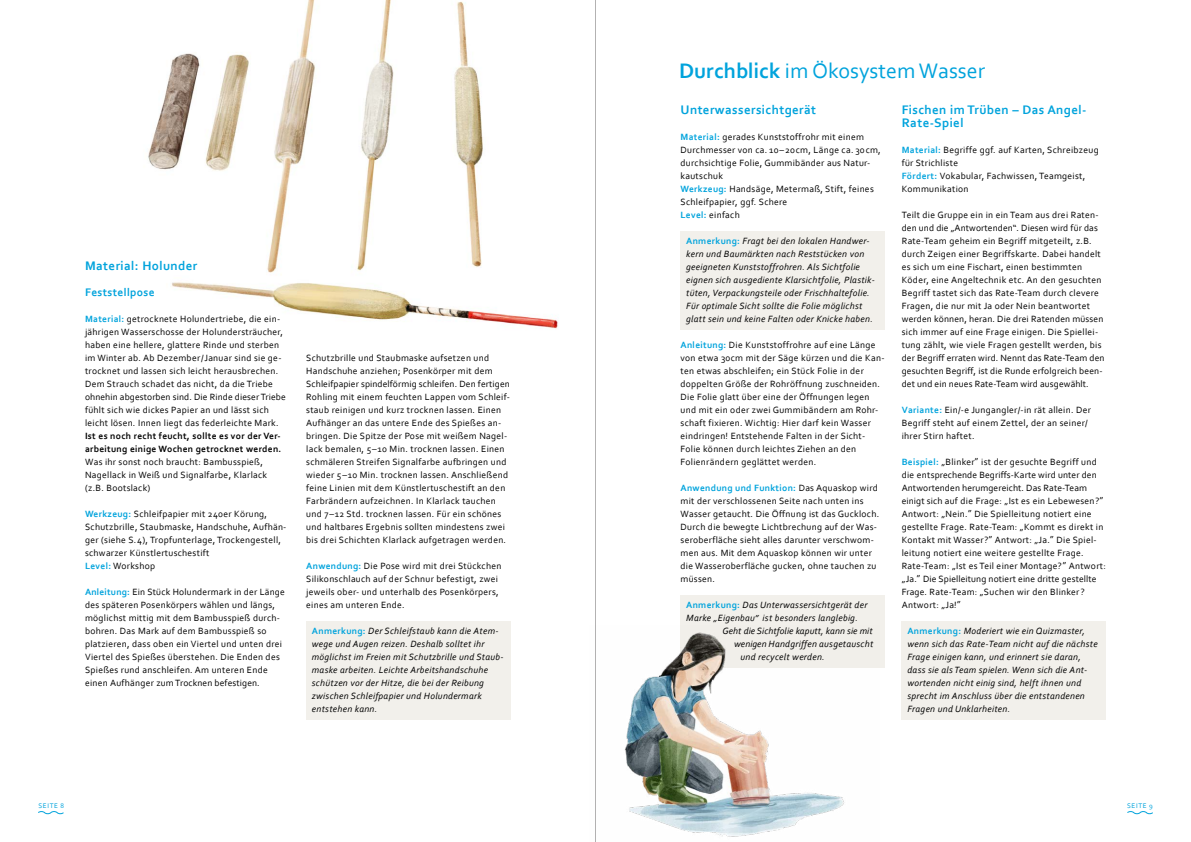
<style>
.page{position:relative;width:1191px;height:842px;background:#fff}
.page>*{position:absolute;margin:0;border:0;box-sizing:border-box;transform-origin:0 0}
.t1{font:22px "Corbel";color:#00a3dc}
.t2{font:700 13px/13px "Corbel";letter-spacing:.03em;color:#00a3dc}
.t3{font:700 11.5px "Corbel";letter-spacing:.03em;color:#00a3dc}
.t4{font:9.5px/13px "Corbel";letter-spacing:.03em;color:#000}
.t5{font:italic 9.5px/13px "Corbel";letter-spacing:.03em;color:#000}
.t6{font:9.5px/13px "Corbel";letter-spacing:.01em;color:#000}
.t7{font:700 9.5px/13px "Corbel";letter-spacing:.03em;color:#000}
.t8{font:italic 9.5px "Corbel";letter-spacing:.01em;color:#000}
.t9{font:700 9.5px "Corbel";letter-spacing:.03em;color:#00a3dc}
.t10{font:7px "Corbel";letter-spacing:.09em;color:#00a3dc}
.s1{font-weight:700;color:#00a3dc}
.s2{font-weight:700;font-style:normal;color:#00a3dc}
.s3{font-weight:700}
.s4{font-weight:400;color:#000}
</style>
<div class="page">
<hr style="left:595px;top:0;width:1px;height:842px;background:#b3b2b2">
<img style="left:148px;top:0;width:411px;height:329px">
<svg style="left:1127px;top:811px;width:26px;height:4px"></svg>
<svg style="left:38px;top:811px;width:26px;height:4px"></svg>
<div style="left:306px;top:621px;width:204px;height:98px;background:#f2f0eb"></div>
<div style="left:680px;top:231px;width:204px;height:98px;background:#f2f0eb"></div>
<div style="left:901px;top:621px;width:205px;height:98px;background:#f2f0eb"></div>
<div style="left:680px;top:595px;width:204px;height:72px;background:#f2f0eb"></div>
<img style="left:625px;top:632px;width:254px;height:205px">
<h2 class="t2" style="left:85px;top:259px;width:114px">Material: Holunder</h2>
<p class="t3" style="left:85px;top:285px;width:71px">Feststellpose</p>
<p class="t4" style="left:85px;top:312px;width:202px"><span class="s1">Material:</span> getrocknete Holundertriebe, die ein&shy;jährigen Wasserschosse der Holundersträucher, haben eine hellere, glattere Rinde und sterben im Winter ab. Ab Dezember/Januar sind sie ge&shy;trocknet und lassen sich leicht herausbrechen.<br>Dem Strauch schadet das nicht, da die Triebe ohnehin abgestorben sind. Die Rinde dieser Triebe fühlt sich wie dickes Papier an und lässt sich leicht lösen. Innen liegt das federleichte Mark.</p>
<p class="t7" style="left:85px;top:429px;width:198px">Ist es noch recht feucht, sollte es vor der Ver&shy;arbeitung einige Wochen getrocknet werden.</p>
<p class="t4" style="left:85px;top:455px;width:184px">Was ihr sonst noch braucht: Bambusspieß,<br>Nagellack in Weiß und Signalfarbe, Klarlack (z.B. Bootslack)</p>
<p class="t4" style="left:85px;top:507px;width:203px"><span class="s1">Werkzeug:</span> Schleifpapier mit 240er Körung, Schutzbrille, Staubmaske, Handschuhe, Aufhän&shy;ger (siehe S. 4), Tropfunterlage, Trockengestell, schwarzer Künstlertuschestift<br><span class="s1">Level:</span> Workshop</p>
<p class="t4" style="left:85px;top:585px;width:201px"><span class="s1">Anleitung:</span> Ein Stück Holundermark in der Länge des späteren Posenkörpers wählen und längs, möglichst mittig mit dem Bambusspieß durch&shy;bohren. Das Mark auf dem Bambusspieß so platzieren, dass oben ein Viertel und unten drei Viertel des Spießes überstehen. Die Enden des Spießes rund anschleifen. Am unteren Ende einen Aufhänger zum Trocknen befestigen.</p>
<p class="t4" style="left:306px;top:351px;width:205px">Schutzbrille und Staubmaske aufsetzen und Handschuhe anziehen; Posenkörper mit dem Schleifpapier spindelförmig schleifen. Den fertigen Rohling mit einem feuchten Lappen vom Schleif&shy;staub reinigen und kurz trocknen lassen. Einen Aufhänger an das untere Ende des Spießes an&shy;bringen. Die Spitze der Pose mit weißem Nagel&shy;lack bemalen, 5–10 Min. trocknen lassen. Einen schmäleren Streifen Signalfarbe aufbringen und wieder 5–10 Min. trocknen lassen. Anschließend feine Linien mit dem Künstlertuschestift an den Farbrändern aufzeichnen. In Klarlack tauchen und 7–12 Std. trocknen lassen. Für ein schönes und haltbares Ergebnis sollten mindestens zwei bis drei Schichten Klarlack aufgetragen werden.</p>
<p class="t4" style="left:306px;top:559px;width:197px"><span class="s1">Anwendung:</span> Die Pose wird mit drei Stückchen Silikonschlauch auf der Schnur befestigt, zwei jeweils ober- und unterhalb des Posenkörpers, eines am unteren Ende.</p>
<p class="t5" style="left:312px;top:624px;width:193px"><span class="s2">Anmerkung:</span> Der Schleifstaub kann die Atem&shy;wege und Augen reizen. Deshalb solltet ihr möglichst im Freien mit Schutzbrille und Staub&shy;maske arbeiten. Leichte Arbeitshandschuhe schützen vor der Hitze, die bei der Reibung zwischen Schleifpapier und Holundermark entstehen kann.</p>
<h1 class="t1" style="left:679px;top:57px;width:307px"><span class="s3">Durchblick</span> im Ökosystem Wasser</h1>
<h2 class="t2" style="left:680px;top:103px;width:137px">Unterwassersichtgerät</h2>
<p class="t4" style="left:680px;top:130px;width:202px"><span class="s1">Material:</span> gerades Kunststoffrohr mit einem Durchmesser von ca. 10–20cm, Länge ca. 30cm, durchsichtige Folie, Gummibänder aus Natur&shy;kautschuk<br><span class="s1">Werkzeug:</span> Handsäge, Metermaß, Stift, feines Schleifpapier, ggf. Schere<br><span class="s1">Level:</span> einfach</p>
<p class="t5" style="left:686px;top:234px;width:190px"><span class="s2">Anmerkung:</span> Fragt bei den lokalen Handwer&shy;kern und Baumärkten nach Reststücken von geeigneten Kunststoffrohren. Als Sichtfolie eignen sich ausgediente Klarsichtfolie, Plastik&shy;tüten, Verpackungsteile oder Frischhaltefolie.<br>Für optimale Sicht sollte die Folie möglichst glatt sein und keine Falten oder Knicke haben.</p>
<p class="t4" style="left:680px;top:338px;width:206px"><span class="s1">Anleitung:</span> Die Kunststoffrohre auf eine Länge von etwa 30cm mit der Säge kürzen und die Kan&shy;ten etwas abschleifen; ein Stück Folie in der doppelten Größe der Rohröffnung zuschneiden.<br>Die Folie glatt über eine der Öffnungen legen und mit ein oder zwei Gummibändern am Rohr&shy;schaft fixieren. Wichtig: Hier darf kein Wasser eindringen! Entstehende Falten in der Sicht-Folie können durch leichtes Ziehen an den Folienrändern geglättet werden.</p>
<p class="t4" style="left:680px;top:481px;width:200px"><span class="s1">Anwendung und Funktion:</span> Das Aquaskop wird mit der verschlossenen Seite nach unten ins Wasser getaucht. Die Öffnung ist das Guckloch.<br>Durch die bewegte Lichtbrechung auf der Was&shy;seroberfläche sieht alles darunter verschwom&shy;men aus. Mit dem Aquaskop können wir unter die Wasseroberfläche gucken, ohne tauchen zu müssen.</p>
<p class="t5" style="left:686px;top:598px;width:183px"><span class="s2">Anmerkung:</span> Das Unterwassersichtgerät der<br>Marke „Eigenbau</p>
<p class="t5" style="left:756px;top:606px;width:5px">„</p>
<p class="t5" style="left:762px;top:611px;width:97px">ist besonders langlebig.</p>
<p class="t8" style="left:722px;top:625px;width:152px">Geht die Sichtfolie kaputt, kann sie mit</p>
<p class="t5" style="left:734px;top:637px;width:141px">wenigen Handgriffen ausgetauscht</p>
<p class="t5" style="left:740px;top:650px;width:86px">und recycelt werden.</p>
<h2 class="t2" style="left:901px;top:103px;width:186px">Fischen im Trüben – Das Angel-<br>Rate-Spiel</h2>
<p class="t4" style="left:901px;top:143px;width:198px"><span class="s1">Material:</span> Begriffe ggf. auf Karten, Schreibzeug für Strichliste<br><span class="s1">Fördert:</span> Vokabular, Fachwissen, Teamgeist,<br>Kommunikation</p>
<p class="t4" style="left:901px;top:208px;width:204px">Teilt die Gruppe ein in ein Team aus drei Raten&shy;den und die „Antwortenden“. Diesen wird für das Rate-Team geheim ein Begriff mitgeteilt, z.B. durch Zeigen einer Begriffskarte. Dabei handelt es sich um eine Fischart, einen bestimmten Köder, eine Angeltechnik etc. An den gesuchten Begriff tastet sich das Rate-Team durch clevere Fragen, die nur mit Ja oder Nein beantwortet werden können, heran. Die drei Ratenden müssen sich immer auf eine Frage einigen. Die Spiellei&shy;tung zählt, wie viele Fragen gestellt werden, bis der Begriff erraten wird. Nennt das Rate-Team den gesuchten Begriff, ist die Runde erfolgreich been&shy;det und ein neues Rate-Team wird ausgewählt.</p>
<p class="t4" style="left:901px;top:403px;width:191px"><span class="s1">Variante:</span> Ein/-e Jungangler/-in rät allein. Der<br>Begriff steht auf einem Zettel, der an seiner/ ihrer Stirn haftet.</p>
<p class="t9" style="left:901px;top:456px;width:74px">Beispiel: <span class="s4">„Blinker</span></p>
<p class="t4" style="left:975px;top:449px;width:5px">„</p>
<p class="t6" style="left:901px;top:455px;width:199px;text-indent:79px">ist der gesuchte Begriff und die entsprechende Begriffs-Karte wird unter den Antwortenden herumgereicht. Das Rate-Team einigt sich auf die Frage: „Ist es ein Lebewesen?</p>
<p class="t4" style="left:1099px;top:488px;width:5px">„</p>
<p class="t4" style="left:901px;top:507px;width:67px">Antwort: „Nein.</p>
<p class="t4" style="left:968px;top:501px;width:5px">„</p>
<p class="t4" style="left:901px;top:507px;width:203px;text-indent:73px">Die Spielleitung notiert eine gestellte Frage. Rate-Team: „Kommt es direkt in<br>Kontakt mit Wasser?</p>
<p class="t4" style="left:989px;top:527px;width:5px">„</p>
<p class="t4" style="left:995px;top:533px;width:57px">Antwort: „Ja.</p>
<p class="t4" style="left:1050px;top:527px;width:5px">„</p>
<p class="t4" style="left:901px;top:533px;width:196px;text-indent:155px">Die Spiel&shy;leitung notiert eine weitere gestellte Frage.<br>Rate-Team: „Ist es Teil einer Montage?</p>
<p class="t4" style="left:1062px;top:553px;width:5px">„</p>
<p class="t4" style="left:1068px;top:559px;width:39px">Antwort:</p>
<p class="t4" style="left:901px;top:572px;width:17px">„Ja.</p>
<p class="t4" style="left:916px;top:566px;width:5px">„</p>
<p class="t6" style="left:901px;top:572px;width:196px;text-indent:21px">Die Spielleitung notiert eine dritte gestellte<br>Frage. Rate-Team: „Suchen wir den Blinker?<br>Antwort: „Ja!</p>
<p class="t4" style="left:957px;top:592px;width:5px">„</p>
<p class="t5" style="left:907px;top:624px;width:192px"><span class="s2">Anmerkung:</span> Moderiert wie ein Quizmaster, wenn sich das Rate-Team nicht auf die nächste Frage einigen kann, und erinnert sie daran, dass sie als Team spielen. Wenn sich die Ant&shy;wortenden nicht einig sind, helft ihnen und sprecht im Anschluss über die entstandenen Fragen und Unklarheiten.</p>
<p class="t10" style="left:38px;top:802px;width:27px">SEITE 8</p>
<p class="t10" style="left:1127px;top:802px;width:27px">SEITE 9</p>
</div>
